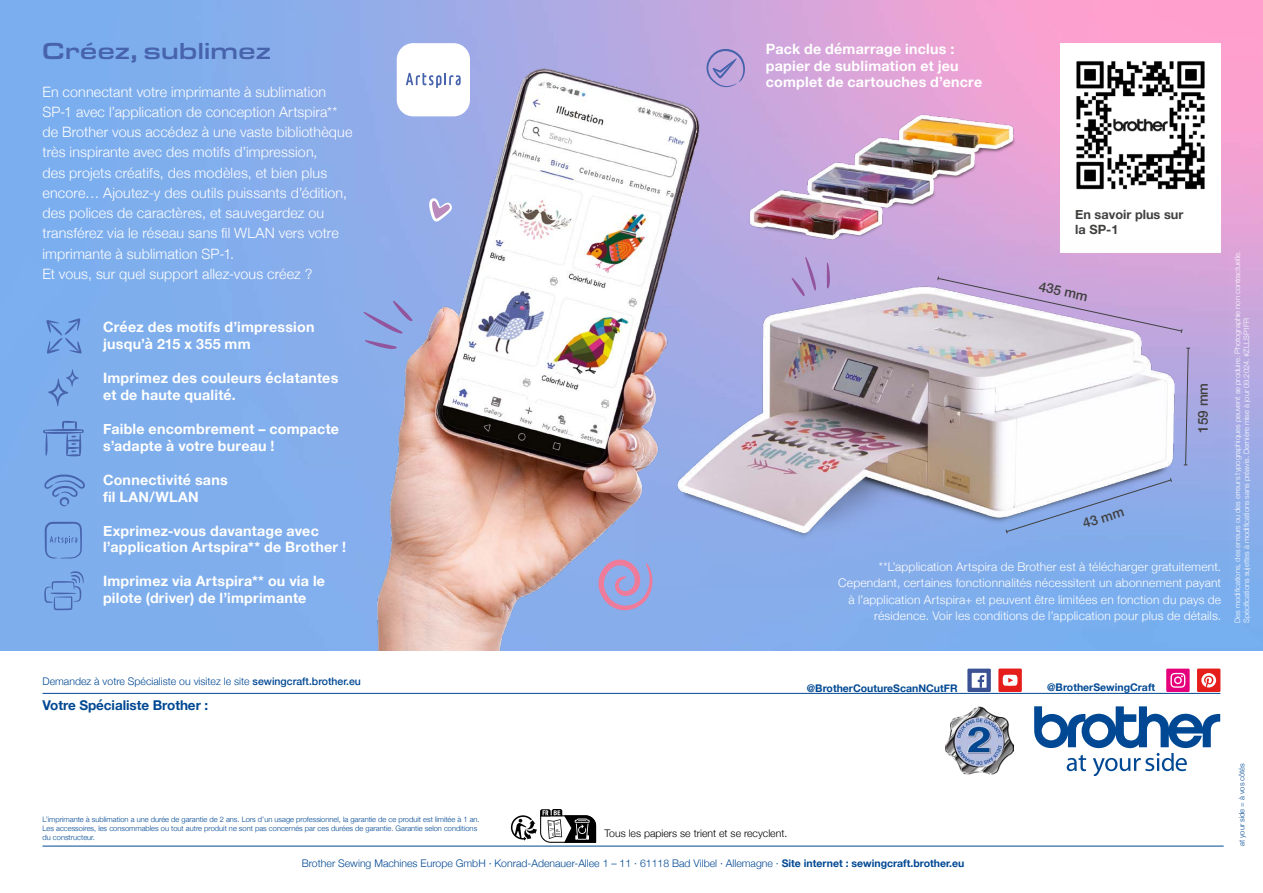
<style>
.page{position:relative;width:1263px;height:893px;background:#fff}
.page>*{position:absolute;margin:0;border:0;box-sizing:border-box;transform-origin:0 0}
.t1{font:500 24px "Eurostile Ext";letter-spacing:-.015em;color:#4763ac}
.t2{font:300 14.25px/20.2px "Helvetica Neue";letter-spacing:.01em;color:#fff}
.t3{font:700 14.25px/17px "Helvetica Neue";letter-spacing:.015em;color:#fff}
.t4{font:700 13.5px "Helvetica Neue";letter-spacing:-.005em;color:#004893}
.t5{font:500 13.5px "Helvetica Neue";color:#40403f}
.t6{font:700 12.75px/15.3px "Helvetica Neue";color:#40403f}
.t7{font:300 12px/16.5px "Helvetica Neue";letter-spacing:.015em;color:#fff;text-align:right}
.t8{font:300 10.5px "Helvetica Neue";color:#004893}
.t9{font:700 10.5px "Helvetica Neue";color:#004893}
.t10{font:300 10.5px "Helvetica Neue";color:#000}
.t11{font:300 7.5px/9px "Helvetica Neue";color:#004893}
.t12{font:300 7.5px/9px "Helvetica Neue";color:#fff}
.s1{font-weight:500}
.s2{font-weight:700}
</style>
<div class="page">
<img style="left:0;top:0;width:1263px;height:651px">
<svg style="left:46px;top:318px;width:36px;height:36px"></svg>
<svg style="left:48px;top:369px;width:31px;height:37px"></svg>
<svg style="left:43px;top:421px;width:41px;height:35px"></svg>
<svg style="left:44px;top:474px;width:41px;height:32px"></svg>
<svg style="left:45px;top:522px;width:37px;height:36px"></svg>
<img style="left:313px;top:43px;width:401px;height:608px">
<div style="left:397px;top:43px;width:73px;height:73px;background:#fff;border-radius:16px"></div>
<svg style="left:406px;top:73px;width:55px;height:15px"></svg>
<svg style="left:363px;top:301px;width:49px;height:33px;background:#8da0df"></svg>
<svg style="left:365px;top:340px;width:32px;height:9px"></svg>
<svg style="left:706px;top:49px;width:39px;height:38px"></svg>
<img style="left:740px;top:106px;width:296px;height:134px">
<svg style="left:598px;top:559px;width:55px;height:51px;background:#ac9bce"></svg>
<svg style="left:429px;top:198px;width:23px;height:24px"></svg>
<svg style="left:44px;top:571px;width:40px;height:39px;background:#74a1e1"></svg>
<div style="left:1060px;top:43px;width:160px;height:210px;background:#fff"></div>
<img style="left:637px;top:240px;width:591px;height:349px">
<svg style="left:792px;top:256px;width:24px;height:40px"></svg>
<svg style="left:827px;top:262px;width:3px;height:27px"></svg>
<svg style="left:937px;top:276px;width:246px;height:58px;background:#cbb4d9"></svg>
<svg style="left:1005px;top:477px;width:167px;height:57px"></svg>
<svg style="left:1184px;top:347px;width:6px;height:119px"></svg>
<img style="left:1076px;top:61px;width:129px;height:129px">
<hr style="left:43px;top:846px;width:1180px;height:1px;background:#004893">
<svg style="left:511px;top:809px;width:85px;height:34px"></svg>
<hr style="left:43px;top:693px;width:1177px;height:1px;background:#004893">
<svg style="left:1034px;top:706px;width:186px;height:69px"></svg>
<img style="left:945px;top:706px;width:68px;height:68px">
<div style="left:1166px;top:669px;width:23px;height:23px;background:#e5007c"></div>
<svg style="left:1170px;top:673px;width:15px;height:15px"></svg>
<svg style="left:967px;top:669px;width:24px;height:23px"></svg>
<div style="left:972px;top:673px;width:14px;height:15px;background:#fff"></div>
<svg style="left:978px;top:675px;width:6px;height:13px"></svg>
<div style="left:998px;top:668px;width:24px;height:24px;background:#e51e1c"></div>
<svg style="left:1003px;top:675px;width:14px;height:11px"></svg>
<div style="left:1197px;top:668px;width:23px;height:24px;background:#e51e1c"></div>
<svg style="left:1201px;top:673px;width:15px;height:14px"></svg>
<h1 class="t1" style="left:42px;top:33px;width:231px">Créez, sublimez</h1>
<p class="t2" style="left:43px;top:80px;width:311px">En connectant votre imprimante à sublimation SP-1 avec l’application de conception Artspira** de Brother vous accédez à une vaste bibliothèque très inspirante avec des motifs d’impression,<br>des projets créatifs, des modèles, et bien plus encore… Ajoutez-y des outils puissants d’édition, des polices de caractères, et sauvegardez ou transférez via le réseau sans fil WLAN vers votre imprimante à sublimation SP-1.<br>Et vous, sur quel support allez-vous créez ?</p>
<p class="t3" style="left:103px;top:318px;width:213px">Créez des motifs d’impression jusqu’à 215 x 355 mm</p>
<p class="t3" style="left:103px;top:370px;width:237px">Imprimez des couleurs éclatantes et de haute qualité.</p>
<p class="t3" style="left:103px;top:421px;width:238px">Faible encombrement – compacte s’adapte à votre bureau !</p>
<p class="t3" style="left:103px;top:471px;width:126px">Connectivité sans fil LAN/WLAN</p>
<p class="t3" style="left:103px;top:522px;width:244px">Exprimez-vous davantage avec l’application Artspira** de Brother !</p>
<p class="t3" style="left:103px;top:573px;width:224px">Imprimez via Artspira** ou via le pilote (driver) de l’imprimante</p>
<p class="t3" style="left:766px;top:41px;width:218px">Pack de démarrage inclus : papier de sublimation et jeu complet de cartouches d’encre</p>
<p class="t6" style="left:1075px;top:207px;width:110px">En savoir plus sur la SP-1</p>
<p class="t5" style="left:1041px;top:275px;width:51px;rotate:12deg">435 mm</p>
<p class="t5" style="left:1080px;top:513px;width:44px;rotate:-17deg">43 mm</p>
<p class="t5" style="left:1192px;top:433px;width:51px;rotate:-90deg">159 mm</p>
<p class="t7" style="left:838px;top:557px;width:384px">**L’application Artspira de Brother est à télécharger gratuitement.<br>Cependant, certaines fonctionnalités nécessitent un abonnement payant à l’application Artspira+ et peuvent être limitées en fonction du pays de résidence. Voir les conditions de l’application pour plus de détails.</p>
<p class="t12" style="left:1232px;top:623px;width:374px;rotate:-90deg">Des modifications, des erreurs ou des erreurs typographiques peuvent se produire. Photographie non contractuelle.<br>Spécifications sujettes à modifications sans préavis. Dernière mise à jour 09.2024. #ZLLSP1FR</p>
<p class="t8" style="left:43px;top:673px;width:320px">Demandez à votre Spécialiste ou visitez le site <span class="s1">sewingcraft.brother.eu</span></p>
<p class="t4" style="left:43px;top:694px;width:167px">Votre Spécialiste Brother :</p>
<p class="t11" style="left:43px;top:814px;width:439px">L’imprimante à sublimation a une durée de garantie de 2 ans. Lors d’un usage professionnel, la garantie de ce produit est limitée à 1 an.<br>Les accessoires, les consommables ou tout autre produit ne sont pas concernés par ces durées de garantie. Garantie selon conditions du constructeur.</p>
<p class="t9" style="left:807px;top:680px;width:152px">@BrotherCoutureScanNCutFR</p>
<p class="t9" style="left:1047px;top:679px;width:109px">@BrotherSewingCraft</p>
<p class="t10" style="left:605px;top:824px;width:184px">Tous les papiers se trient et se recyclent.</p>
<p class="t8" style="left:302px;top:855px;width:664px">Brother Sewing Machines Europe GmbH · Konrad-Adenauer-Allee 1 – 11 · 61118 Bad Vilbel · Allemagne · <span class="s2">Site internet : sewingcraft.brother.eu</span></p>
<p class="t11" style="left:1237px;top:846px;width:85px;rotate:-90deg">at your side = à vos côtés</p>
</div>
